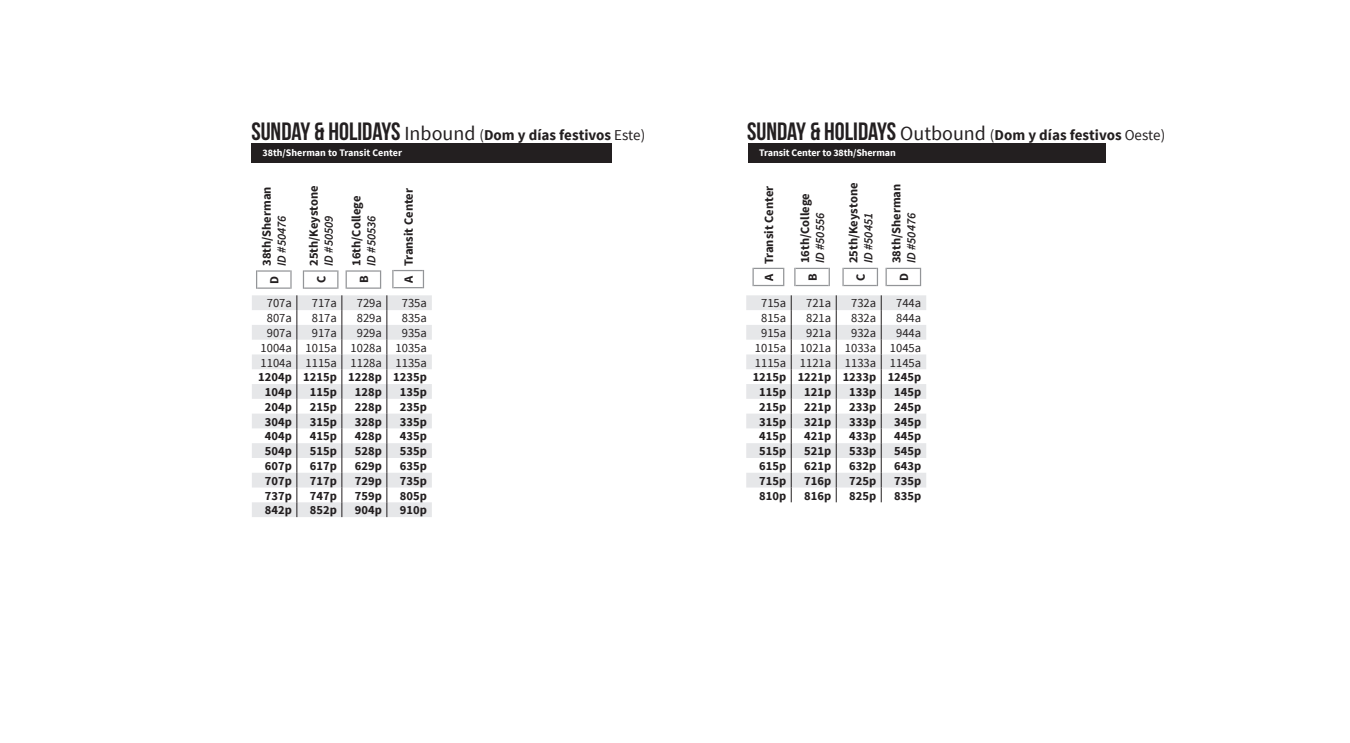
<style>
.page{position:relative;width:1350px;height:743px;background:#fff}
.page>*{position:absolute;margin:0;border:0;box-sizing:border-box;transform-origin:0 0}
.t1{font:700 15px "Source Sans Pro";color:#231f20}
.t2{font:700 12.5px/14.8px "Source Sans Pro";color:#231f20}
.t3{font:12.5px/14.8px "Source Sans Pro";color:#231f20;text-align:justify}
.t4{font:italic 600 12.5px "Source Sans Pro";color:#231f20}
.t5{font:700 10px "Source Sans Pro";letter-spacing:-.01em;color:#fff}
.s1{font-family:"Bebas Neue";font-weight:400;font-size:25px}
.s2{font-weight:400;font-size:20px}
.s3{font-weight:400}
</style>
<div class="page">
<div style="left:251px;top:143px;width:361px;height:19px;background:#231f20"></div>
<div style="left:748px;top:143px;width:358px;height:19px;background:#231f20"></div>
<svg style="left:252px;top:295px;width:180px;height:222px"></svg>
<svg style="left:746px;top:295px;width:180px;height:207px"></svg>
<svg style="left:303px;top:270px;width:1px;height:19px"></svg>
<hr style="left:304px;top:287px;width:33px;height:2px;background:#939598">
<svg style="left:337px;top:270px;width:1px;height:19px"></svg>
<hr style="left:304px;top:270px;width:33px;height:1px;background:#939598">
<svg style="left:256px;top:270px;width:1px;height:19px"></svg>
<hr style="left:257px;top:287px;width:33px;height:2px;background:#939598">
<svg style="left:290px;top:270px;width:2px;height:19px"></svg>
<hr style="left:257px;top:270px;width:33px;height:1px;background:#939598">
<svg style="left:346px;top:270px;width:1px;height:19px"></svg>
<hr style="left:347px;top:287px;width:33px;height:2px;background:#939598">
<svg style="left:380px;top:270px;width:1px;height:19px"></svg>
<hr style="left:347px;top:270px;width:33px;height:1px;background:#939598">
<svg style="left:842px;top:268px;width:2px;height:18px"></svg>
<hr style="left:844px;top:285px;width:33px;height:1px;background:#939598">
<svg style="left:877px;top:268px;width:1px;height:18px"></svg>
<hr style="left:844px;top:268px;width:33px;height:1px;background:#939598">
<svg style="left:794px;top:268px;width:2px;height:18px"></svg>
<hr style="left:796px;top:285px;width:33px;height:1px;background:#939598">
<svg style="left:829px;top:268px;width:1px;height:18px"></svg>
<hr style="left:796px;top:268px;width:33px;height:1px;background:#939598">
<svg style="left:886px;top:268px;width:1px;height:18px"></svg>
<hr style="left:887px;top:285px;width:33px;height:1px;background:#939598">
<svg style="left:920px;top:268px;width:1px;height:18px"></svg>
<hr style="left:887px;top:268px;width:33px;height:1px;background:#939598">
<svg style="left:392px;top:270px;width:32px;height:18px"></svg>
<svg style="left:753px;top:268px;width:31px;height:18px"></svg>
<p class="t1" style="left:251px;top:126px;width:395px"><span class="s1">SUNDAY &amp; HOLIDAYS</span> <span class="s2">Inbound</span> <span class="s3">(</span>Dom y días festivos <span class="s3">Este)</span></p>
<p class="t1" style="left:747px;top:126px;width:420px"><span class="s1">SUNDAY &amp; HOLIDAYS</span> <span class="s2">Outbound</span> <span class="s3">(</span>Dom y días festivos <span class="s3">Oeste)</span></p>
<p class="t5" style="left:262px;top:146px;width:141px">38th/Sherman to Transit Center</p>
<p class="t5" style="left:759px;top:146px;width:138px">Transit Center to 38th/Sherman</p>
<p class="t2" style="left:260px;top:266px;width:81px;rotate:-90deg">38th/Sherman</p>
<p class="t4" style="left:274px;top:266px;width:52px;rotate:-90deg">ID #50476</p>
<p class="t2" style="left:267px;top:283px;width:9px;rotate:-90deg">D</p>
<p class="t2" style="left:307px;top:266px;width:82px;rotate:-90deg">25th/Keystone</p>
<p class="t4" style="left:321px;top:266px;width:52px;rotate:-90deg">ID #50509</p>
<p class="t2" style="left:314px;top:283px;width:9px;rotate:-90deg">C</p>
<p class="t2" style="left:350px;top:266px;width:71px;rotate:-90deg">16th/College</p>
<p class="t4" style="left:364px;top:266px;width:52px;rotate:-90deg">ID #50536</p>
<p class="t2" style="left:357px;top:283px;width:9px;rotate:-90deg">B</p>
<p class="t2" style="left:402px;top:282px;width:96px;rotate:-90deg">A Transit Center</p>
<p class="t2" style="left:762px;top:280px;width:96px;rotate:-90deg">A Transit Center</p>
<p class="t2" style="left:798px;top:263px;width:71px;rotate:-90deg">16th/College</p>
<p class="t4" style="left:812px;top:263px;width:52px;rotate:-90deg">ID #50556</p>
<p class="t2" style="left:806px;top:281px;width:9px;rotate:-90deg">B</p>
<p class="t2" style="left:846px;top:263px;width:82px;rotate:-90deg">25th/Keystone</p>
<p class="t4" style="left:860px;top:263px;width:52px;rotate:-90deg">ID #50451</p>
<p class="t2" style="left:854px;top:280px;width:9px;rotate:-90deg">C</p>
<p class="t2" style="left:889px;top:263px;width:81px;rotate:-90deg">38th/Sherman</p>
<p class="t4" style="left:904px;top:263px;width:52px;rotate:-90deg">ID #50476</p>
<p class="t2" style="left:897px;top:281px;width:9px;rotate:-90deg">D</p>
<p class="t3" style="left:267px;top:296px;width:27px">707a</p>
<p class="t3" style="left:312px;top:296px;width:27px">717a</p>
<p class="t3" style="left:357px;top:296px;width:27px">729a</p>
<p class="t3" style="left:402px;top:296px;width:27px">735a</p>
<p class="t3" style="left:267px;top:311px;width:27px">807a</p>
<p class="t3" style="left:312px;top:311px;width:27px">817a</p>
<p class="t3" style="left:357px;top:311px;width:27px">829a</p>
<p class="t3" style="left:402px;top:311px;width:27px">835a</p>
<p class="t3" style="left:267px;top:325px;width:27px">907a</p>
<p class="t3" style="left:312px;top:325px;width:27px">917a</p>
<p class="t3" style="left:357px;top:325px;width:27px">929a</p>
<p class="t3" style="left:261px;top:325px;width:168px;text-indent:141px">935a 1004a 1015a 1028a 1035a 1104a 1115a 1128a 1135a</p>
<p class="t2" style="left:265px;top:370px;width:163px;text-indent:-7px">1204p 1215p 1228p 1235p<br>104p</p>
<p class="t2" style="left:310px;top:385px;width:28px">115p</p>
<p class="t2" style="left:355px;top:385px;width:28px">128p</p>
<p class="t2" style="left:400px;top:385px;width:28px">135p</p>
<p class="t2" style="left:265px;top:400px;width:28px">204p</p>
<p class="t2" style="left:310px;top:400px;width:28px">215p</p>
<p class="t2" style="left:355px;top:400px;width:28px">228p</p>
<p class="t2" style="left:400px;top:400px;width:28px">235p</p>
<p class="t2" style="left:265px;top:414px;width:28px">304p</p>
<p class="t2" style="left:310px;top:414px;width:28px">315p</p>
<p class="t2" style="left:355px;top:414px;width:28px">328p</p>
<p class="t2" style="left:400px;top:414px;width:28px">335p</p>
<p class="t2" style="left:265px;top:429px;width:28px">404p</p>
<p class="t2" style="left:310px;top:429px;width:28px">415p</p>
<p class="t2" style="left:355px;top:429px;width:28px">428p</p>
<p class="t2" style="left:400px;top:429px;width:28px">435p</p>
<p class="t2" style="left:265px;top:444px;width:28px">504p</p>
<p class="t2" style="left:310px;top:444px;width:28px">515p</p>
<p class="t2" style="left:355px;top:444px;width:28px">528p</p>
<p class="t2" style="left:400px;top:444px;width:28px">535p</p>
<p class="t2" style="left:265px;top:459px;width:28px">607p</p>
<p class="t2" style="left:310px;top:459px;width:28px">617p</p>
<p class="t2" style="left:355px;top:459px;width:28px">629p</p>
<p class="t2" style="left:400px;top:459px;width:28px">635p</p>
<p class="t2" style="left:265px;top:473px;width:28px">707p</p>
<p class="t2" style="left:310px;top:473px;width:28px">717p</p>
<p class="t2" style="left:355px;top:473px;width:28px">729p</p>
<p class="t2" style="left:400px;top:473px;width:28px">735p</p>
<p class="t2" style="left:265px;top:488px;width:28px">737p</p>
<p class="t2" style="left:310px;top:488px;width:28px">747p</p>
<p class="t2" style="left:355px;top:488px;width:28px">759p</p>
<p class="t2" style="left:400px;top:488px;width:28px">805p</p>
<p class="t2" style="left:265px;top:503px;width:28px">842p</p>
<p class="t2" style="left:310px;top:503px;width:28px">852p</p>
<p class="t2" style="left:355px;top:503px;width:28px">904p</p>
<p class="t2" style="left:400px;top:503px;width:28px">910p</p>
<p class="t3" style="left:761px;top:296px;width:27px">715a</p>
<p class="t3" style="left:806px;top:296px;width:27px">721a</p>
<p class="t3" style="left:851px;top:296px;width:27px">732a</p>
<p class="t3" style="left:896px;top:296px;width:27px">744a</p>
<p class="t3" style="left:761px;top:311px;width:27px">815a</p>
<p class="t3" style="left:806px;top:311px;width:27px">821a</p>
<p class="t3" style="left:851px;top:311px;width:27px">832a</p>
<p class="t3" style="left:896px;top:311px;width:27px">844a</p>
<p class="t3" style="left:761px;top:325px;width:27px">915a</p>
<p class="t3" style="left:806px;top:325px;width:27px">921a</p>
<p class="t3" style="left:851px;top:325px;width:27px">932a</p>
<p class="t3" style="left:755px;top:325px;width:168px;text-indent:141px">944a 1015a 1021a 1033a 1045a 1115a 1121a 1133a 1145a</p>
<p class="t2" style="left:759px;top:370px;width:163px;text-indent:-7px">1215p 1221p 1233p 1245p<br>115p</p>
<p class="t2" style="left:804px;top:385px;width:28px">121p</p>
<p class="t2" style="left:849px;top:385px;width:28px">133p</p>
<p class="t2" style="left:894px;top:385px;width:28px">145p</p>
<p class="t2" style="left:759px;top:400px;width:28px">215p</p>
<p class="t2" style="left:804px;top:400px;width:28px">221p</p>
<p class="t2" style="left:849px;top:400px;width:28px">233p</p>
<p class="t2" style="left:894px;top:400px;width:28px">245p</p>
<p class="t2" style="left:759px;top:414px;width:28px">315p</p>
<p class="t2" style="left:804px;top:414px;width:28px">321p</p>
<p class="t2" style="left:849px;top:414px;width:28px">333p</p>
<p class="t2" style="left:894px;top:414px;width:28px">345p</p>
<p class="t2" style="left:759px;top:429px;width:28px">415p</p>
<p class="t2" style="left:804px;top:429px;width:28px">421p</p>
<p class="t2" style="left:849px;top:429px;width:28px">433p</p>
<p class="t2" style="left:894px;top:429px;width:28px">445p</p>
<p class="t2" style="left:759px;top:444px;width:28px">515p</p>
<p class="t2" style="left:804px;top:444px;width:28px">521p</p>
<p class="t2" style="left:849px;top:444px;width:28px">533p</p>
<p class="t2" style="left:894px;top:444px;width:28px">545p</p>
<p class="t2" style="left:759px;top:459px;width:28px">615p</p>
<p class="t2" style="left:804px;top:459px;width:28px">621p</p>
<p class="t2" style="left:849px;top:459px;width:28px">632p</p>
<p class="t2" style="left:894px;top:459px;width:28px">643p</p>
<p class="t2" style="left:759px;top:473px;width:28px">715p</p>
<p class="t2" style="left:804px;top:473px;width:28px">716p</p>
<p class="t2" style="left:849px;top:473px;width:28px">725p</p>
<p class="t2" style="left:894px;top:473px;width:28px">735p</p>
<p class="t2" style="left:759px;top:488px;width:28px">810p</p>
<p class="t2" style="left:804px;top:488px;width:28px">816p</p>
<p class="t2" style="left:849px;top:488px;width:28px">825p</p>
<p class="t2" style="left:894px;top:488px;width:28px">835p</p>
</div>
